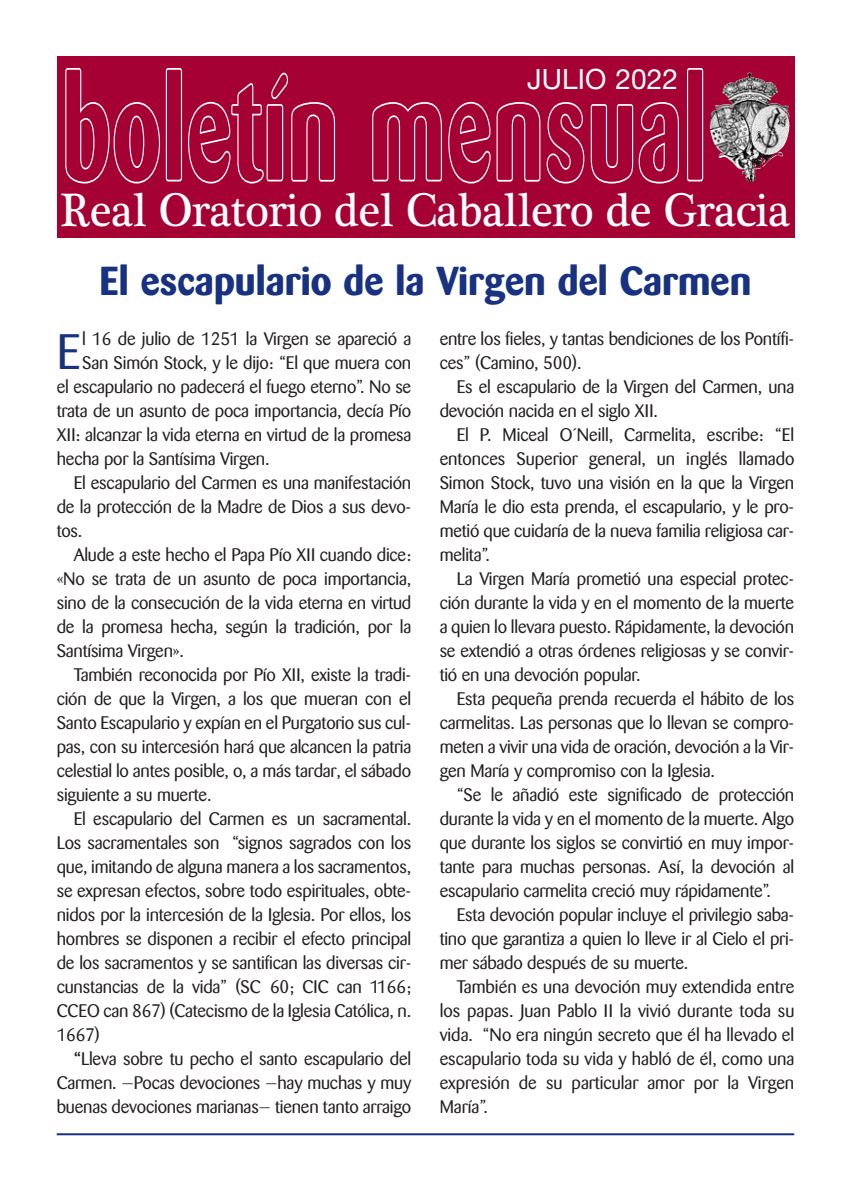
<style>
.page{position:relative;width:851px;height:1191px;background:#fff}
.page>*{position:absolute;margin:0;border:0;box-sizing:border-box;transform-origin:0 0}
.t1{font:49.2px "Barmeno";color:#183181}
.t2{font:48px "Plantagenet Cherokee";letter-spacing:-.015em;color:#fff;scale:.94 1}
.t3{font:700 40px "Barmeno";color:#183181}
.t4{font:28px "Helvetica Neue";letter-spacing:.005em;color:#fff}
.t5{font:18px/24px "Barmeno";letter-spacing:-.01em;color:#231f20;text-align:justify}
.s1{font-weight:500}
</style>
<div class="page">
<div style="left:57px;top:57px;width:737px;height:181px;background:#a50134"></div>
<svg style="left:65px;top:68px;width:270px;height:116px"></svg>
<svg style="left:372px;top:101px;width:307px;height:83px"></svg>
<svg style="left:687px;top:68px;width:16px;height:114px"></svg>
<img style="left:709px;top:73px;width:73px;height:109px">
<hr style="left:57px;top:1133px;width:737px;height:2px;background:#183181">
<h3 class="t4" style="left:527px;top:62px;width:152px">JULIO 2022</h3>
<h2 class="t2" style="left:60px;top:182px;width:778px">Real Oratorio del Caballero de Gracia</h2>
<h3 class="t3" style="left:100px;top:260px;width:653px">El escapulario de la Virgen del Carmen</h3>
<h1 class="t1" style="left:57px;top:331px;width:25px">E</h1>
<p class="t5" style="left:82px;top:328px;width:330px">l 16 de julio de 1251 la Virgen se apareció a</p>
<p class="t5" style="left:82px;top:352px;width:330px">San Simón Stock, y le dijo: “El que muera con</p>
<p class="t5" style="left:57px;top:376px;width:356px">el escapulario no padecerá el fuego eterno”. No se</p>
<p class="t5" style="left:57px;top:400px;width:356px">trata de un asunto de poca importancia, decía Pío</p>
<p class="t5" style="left:57px;top:424px;width:356px">XII: alcanzar la vida eterna en virtud de la promesa</p>
<p class="t5" style="left:57px;top:448px;width:214px">hecha por la Santísima Virgen.</p>
<p class="t5" style="left:74px;top:472px;width:339px">El escapulario del Carmen es una manifestación</p>
<p class="t5" style="left:57px;top:496px;width:356px">de la protección de la Madre de Dios a sus devo-</p>
<p class="t5" style="left:57px;top:520px;width:27px">tos.</p>
<p class="t5" style="left:74px;top:544px;width:339px">Alude a este hecho el Papa Pío XII cuando dice:</p>
<p class="t5" style="left:57px;top:568px;width:356px">«No se trata de un asunto de poca importancia,</p>
<p class="t5" style="left:57px;top:592px;width:356px">sino de la consecución de la vida eterna en virtud</p>
<p class="t5" style="left:57px;top:616px;width:356px">de la promesa hecha, según la tradición, por la</p>
<p class="t5" style="left:57px;top:640px;width:129px">Santísima Virgen».</p>
<p class="t5" style="left:74px;top:664px;width:339px">También reconocida por Pío XII, existe la tradi-</p>
<p class="t5" style="left:57px;top:688px;width:356px">ción de que la Virgen, a los que mueran con el</p>
<p class="t5" style="left:57px;top:712px;width:356px">Santo Escapulario y expían en el Purgatorio sus cul-</p>
<p class="t5" style="left:57px;top:736px;width:356px">pas, con su intercesión hará que alcancen la patria</p>
<p class="t5" style="left:57px;top:760px;width:356px">celestial lo antes posible, o, a más tardar, el sábado</p>
<p class="t5" style="left:57px;top:784px;width:156px">siguiente a su muerte.</p>
<p class="t5" style="left:74px;top:808px;width:339px">El escapulario del Carmen es un sacramental.</p>
<p class="t5" style="left:57px;top:832px;width:356px">Los sacramentales son “signos sagrados con los</p>
<p class="t5" style="left:57px;top:856px;width:356px">que, imitando de alguna manera a los sacramentos,</p>
<p class="t5" style="left:57px;top:880px;width:356px">se expresan efectos, sobre todo espirituales, obte-</p>
<p class="t5" style="left:57px;top:904px;width:356px">nidos por la intercesión de la Iglesia. Por ellos, los</p>
<p class="t5" style="left:57px;top:928px;width:356px">hombres se disponen a recibir el efecto principal</p>
<p class="t5" style="left:57px;top:952px;width:356px">de los sacramentos y se santifican las diversas cir-</p>
<p class="t5" style="left:57px;top:976px;width:356px">cunstancias de la vida” (SC 60; CIC can 1166;</p>
<p class="t5" style="left:57px;top:1000px;width:356px">CCEO can 867) (Catecismo de la Iglesia Católica, n.</p>
<p class="t5" style="left:57px;top:1024px;width:45px">1667)</p>
<p class="t5" style="left:74px;top:1048px;width:339px"><span class="s1">“</span>Lleva sobre tu pecho el santo escapulario del</p>
<p class="t5" style="left:57px;top:1072px;width:356px">Carmen. —Pocas devociones —hay muchas y muy</p>
<p class="t5" style="left:57px;top:1096px;width:356px">buenas devociones marianas— tienen tanto arraigo</p>
<p class="t5" style="left:439px;top:328px;width:356px">entre los fieles, y tantas bendiciones de los Pontífi&shy;ces” (Camino, 500).</p>
<p class="t5" style="left:439px;top:376px;width:356px;text-indent:17px">Es el escapulario de la Virgen del Carmen, una devoción nacida en el siglo XII.</p>
<p class="t5" style="left:439px;top:424px;width:356px;text-indent:17px">El P. Miceal O´Neill, Carmelita, escribe: “El entonces Superior general, un inglés llamado Simon Stock, tuvo una visión en la que la Virgen María le dio esta prenda, el escapulario, y le pro&shy;metió que cuidaría de la nueva familia religiosa car&shy;melita”.</p>
<p class="t5" style="left:439px;top:568px;width:356px;text-indent:17px">La Virgen María prometió una especial protec&shy;ción durante la vida y en el momento de la muerte a quien lo llevara puesto. Rápidamente, la devoción se extendió a otras órdenes religiosas y se convir&shy;tió en una devoción popular.</p>
<p class="t5" style="left:439px;top:688px;width:356px;text-indent:17px">Esta pequeña prenda recuerda el hábito de los carmelitas. Las personas que lo llevan se compro&shy;meten a vivir una vida de oración, devoción a la Vir&shy;gen María y compromiso con la Iglesia.</p>
<p class="t5" style="left:439px;top:784px;width:356px;text-indent:17px">“Se le añadió este significado de protección durante la vida y en el momento de la muerte. Algo que durante los siglos se convirtió en muy impor&shy;tante para muchas personas. Así, la devoción al escapulario carmelita creció muy rápidamente”.</p>
<p class="t5" style="left:439px;top:904px;width:356px;text-indent:17px">Esta devoción popular incluye el privilegio saba&shy;tino que garantiza a quien lo lleve ir al Cielo el pri&shy;mer sábado después de su muerte.</p>
<p class="t5" style="left:439px;top:976px;width:356px;text-indent:17px">También es una devoción muy extendida entre los papas. Juan Pablo II la vivió durante toda su vida. “No era ningún secreto que él ha llevado el escapulario toda su vida y habló de él, como una expresión de su particular amor por la Virgen María”.</p>
</div>
